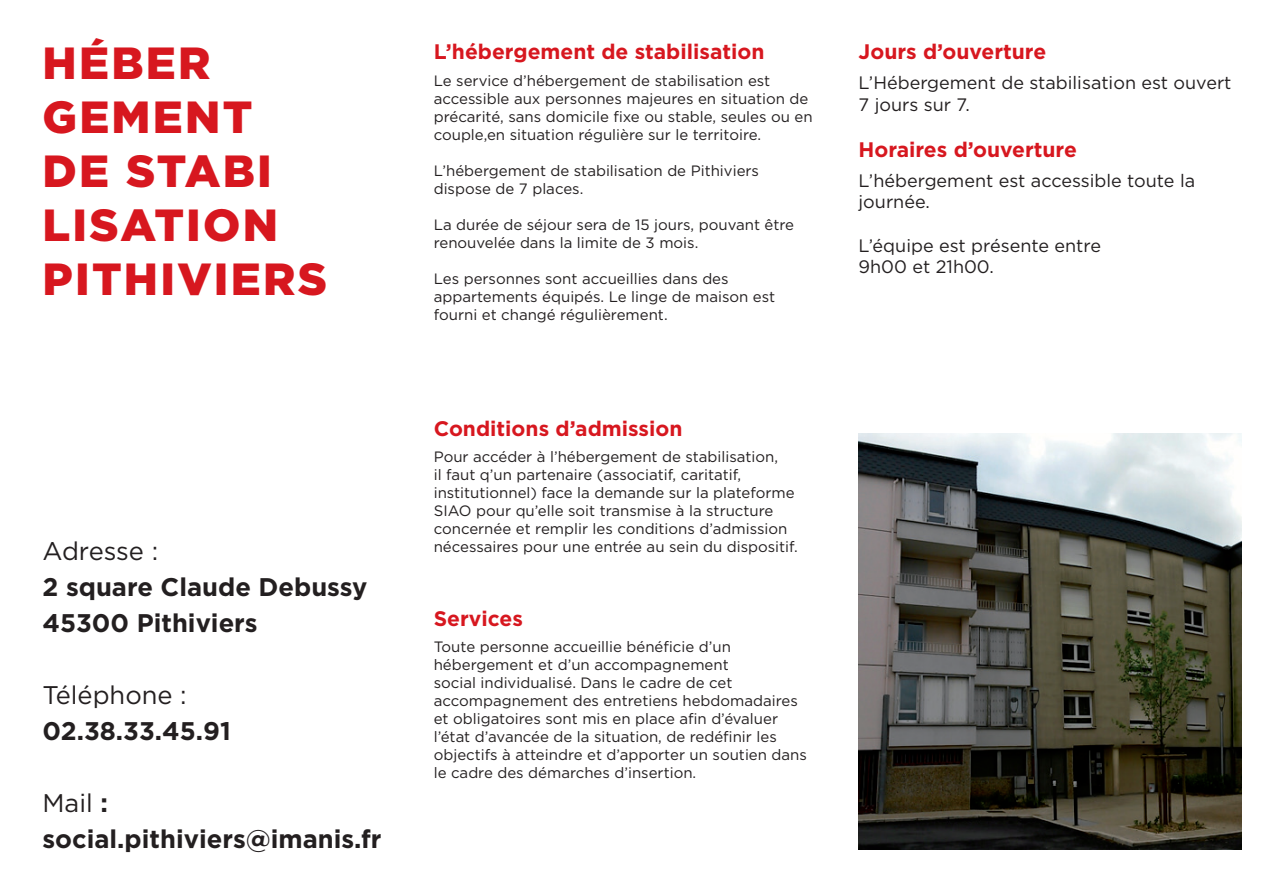
<style>
.page{position:relative;width:1263px;height:893px;background:#fff}
.page>*{position:absolute;margin:0;border:0;box-sizing:border-box;transform-origin:0 0}
.t1{font:900 45px/54px "Gotham";letter-spacing:.05em;color:#d7171f}
.t2{font:700 25.5px/36px "Gotham";color:#231f20}
.t3{font:25.5px "Gotham";color:#231f20}
.t4{font:700 21px "Gotham";color:#d7171f}
.t5{font:18px/21.6px "Gotham";color:#231f20}
.t6{font:15px/18px "Gotham";color:#231f20}
.s1{font-weight:400}
</style>
<div class="page">
<img style="left:858px;top:433px;width:383px;height:416px">
<h1 class="t1" style="left:43px;top:35px;width:286px">HÉBER<br>GEMENT<br>DE STABI<br>LISATION<br>PITHIVIERS</h1>
<h2 class="t3" style="left:43px;top:535px;width:117px">Adresse :</h2>
<h2 class="t2" style="left:43px;top:569px;width:327px">2 square Claude Debussy<br>45300 Pithiviers</h2>
<h2 class="t3" style="left:43px;top:679px;width:146px">Téléphone :</h2>
<h2 class="t2" style="left:43px;top:713px;width:190px">02.38.33.45.91</h2>
<h2 class="t2" style="left:43px;top:785px;width:340px"><span class="s1">Mail</span> : social.pithiviers@imanis.fr</h2>
<h3 class="t4" style="left:434px;top:38px;width:332px">L’hébergement de stabilisation</h3>
<p class="t6" style="left:434px;top:71px;width:380px">Le service d’hébergement de stabilisation est accessible aux personnes majeures en situation de précarité, sans domicile fixe ou stable, seules ou en couple,en situation régulière sur le territoire.</p>
<p class="t6" style="left:434px;top:161px;width:327px">L’hébergement de stabilisation de Pithiviers dispose de 7 places.</p>
<p class="t6" style="left:434px;top:215px;width:362px">La durée de séjour sera de 15 jours, pouvant être renouvelée dans la limite de 3 mois.</p>
<p class="t6" style="left:434px;top:269px;width:343px">Les personnes sont accueillies dans des appartements équipés. Le linge de maison est fourni et changé régulièrement.</p>
<h3 class="t4" style="left:434px;top:414px;width:250px">Conditions d’admission</h3>
<p class="t6" style="left:434px;top:447px;width:365px">Pour accéder à l’hébergement de stabilisation,<br>il faut q’un partenaire (associatif, caritatif, institutionnel) face la demande sur la plateforme SIAO pour qu’elle soit transmise à la structure concernée et remplir les conditions d’admission nécessaires pour une entrée au sein du dispositif.</p>
<h3 class="t4" style="left:434px;top:605px;width:91px">Services</h3>
<p class="t6" style="left:434px;top:638px;width:375px">Toute personne accueillie bénéficie d’un hébergement et d’un accompagnement<br>social individualisé. Dans le cadre de cet accompagnement des entretiens hebdomadaires et obligatoires sont mis en place afin d’évaluer l’état d’avancée de la situation, de redéfinir les objectifs à atteindre et d’apporter un soutien dans le cadre des démarches d’insertion.</p>
<h3 class="t4" style="left:858px;top:38px;width:189px">Jours d’ouverture</h3>
<p class="t5" style="left:858px;top:72px;width:374px">L’Hébergement de stabilisation est ouvert<br>7 jours sur 7.</p>
<h3 class="t4" style="left:858px;top:135px;width:220px">Horaires d’ouverture</h3>
<p class="t5" style="left:858px;top:169px;width:338px">L’hébergement est accessible toute la journée.</p>
<p class="t5" style="left:858px;top:234px;width:244px">L’équipe est présente entre<br>9h00 et 21h00.</p>
</div>
